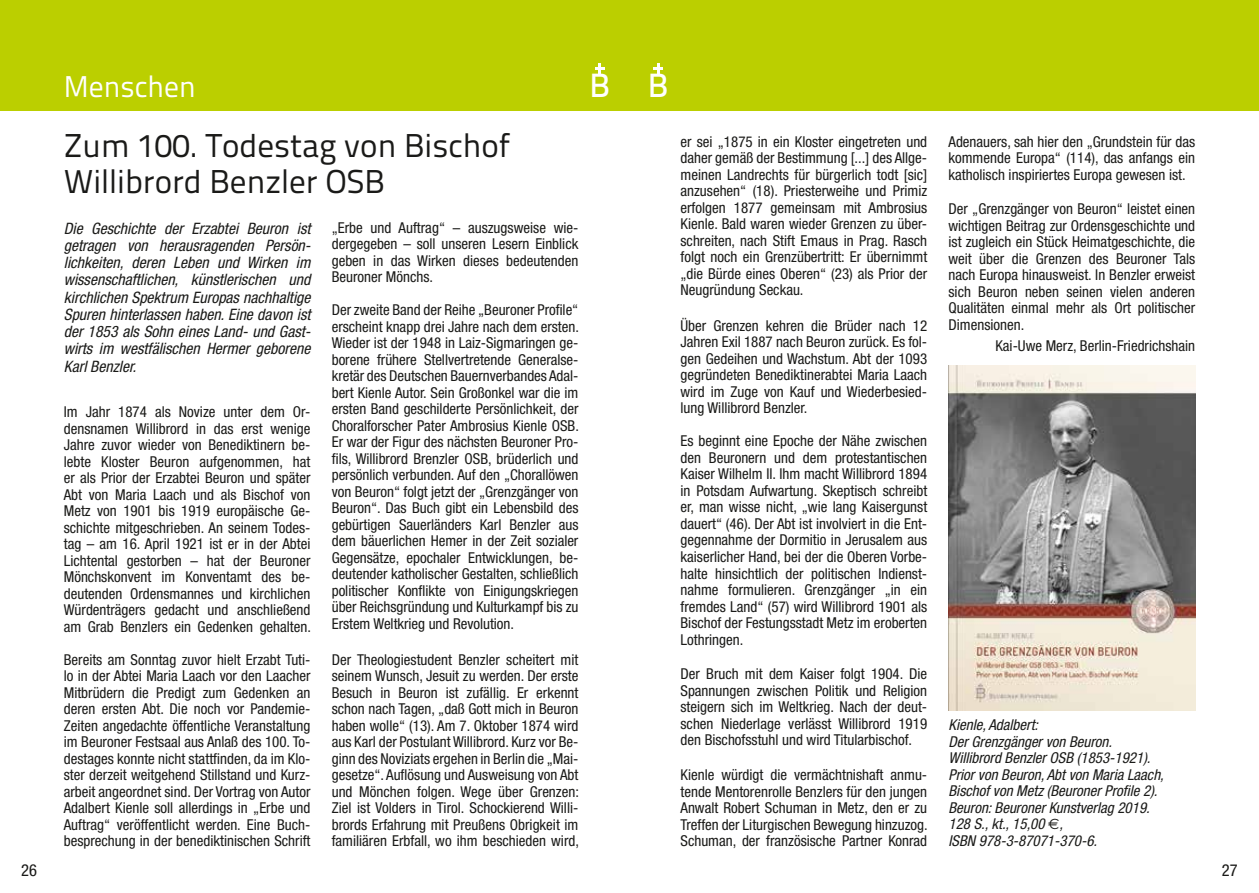
<style>
.page{position:relative;width:1259px;height:893px;background:#fff}
.page>*{position:absolute;margin:0;border:0;box-sizing:border-box;transform-origin:0 0}
.t1{font:33.6px "Titillium Text 25 L 600 wt";color:#fff}
.t2{font:33px/36px "Titillium Text 25 L 400 wt";color:#1a1a18}
.t3{font:30px "Titillium Text 25 L 400 wt";color:#fff}
.t4{font:condensed 16.5px "Helvetica Neue";color:#1a1a18}
.t5{font:italic condensed 15.75px/17.2px "Helvetica Neue";color:#1a1a18;text-align:justify}
.t6{font:condensed 15px/16.5px "Helvetica Neue";color:#1a1a18;text-align:justify}
.t7{font:italic condensed 15px/16.5px "Helvetica Neue";color:#1a1a18}
.s1{font-family:"Euro Sans";font-style:normal;font-stretch:normal}
</style>
<div class="page">
<div style="left:0;top:0;width:1259px;height:111px;background:#bbcf00"></div>
<svg style="left:595px;top:63px;width:9px;height:13px"></svg>
<svg style="left:653px;top:63px;width:10px;height:13px"></svg>
<img style="left:948px;top:366px;width:247px;height:344px">
<p class="t4" style="left:21px;top:861px;width:17px">26</p>
<h3 class="t3" style="left:64px;top:64px;width:134px">Menschen</h3>
<h1 class="t1" style="left:589px;top:60px;width:22px">B</h1>
<h1 class="t1" style="left:648px;top:60px;width:22px">B</h1>
<h2 class="t2" style="left:64px;top:125px;width:448px">Zum 100. Todestag von Bischof<br>Willibrord Benzler OSB</h2>
<p class="t5" style="left:64px;top:219px;width:248px">Die Geschichte der Erzabtei Beuron ist getragen von herausragenden Persön&shy;lichkeiten, deren Leben und Wirken im wissenschaftlichen, künstlerischen und kirchlichen Spektrum Europas nachhaltige Spuren hinterlassen haben. Eine davon ist der 1853 als Sohn eines Land- und Gast&shy;wirts im westfälischen Hermer geborene Karl Benzler.</p>
<p class="t6" style="left:64px;top:404px;width:249px">Im Jahr 1874 als Novize unter dem Or&shy;densnamen Willibrord in das erst wenige Jahre zuvor wieder von Benediktinern be&shy;lebte Kloster Beuron aufgenommen, hat er als Prior der Erzabtei Beuron und später Abt von Maria Laach und als Bischof von Metz von 1901 bis 1919 europäische Ge&shy;schichte mitgeschrieben. An seinem Todes&shy;tag – am 16. April 1921 ist er in der Abtei Lichtental gestorben – hat der Beuroner Mönchskonvent im Konventamt des be&shy;deutenden Ordensmannes und kirchlichen Würdenträgers gedacht und anschließend am Grab Benzlers ein Gedenken gehalten.</p>
<p class="t6" style="left:64px;top:651px;width:248px">Bereits am Sonntag zuvor hielt Erzabt Tuti&shy;lo in der Abtei Maria Laach vor den Laacher Mitbrüdern die Predigt zum Gedenken an deren ersten Abt. Die noch vor Pandemie-Zeiten angedachte öffentliche Veranstaltung im Beuroner Festsaal aus Anlaß des 100. To&shy;destages konnte nicht stattfinden, da im Klo&shy;ster derzeit weitgehend Stillstand und Kurz&shy;arbeit angeordnet sind. Der Vortrag von Autor Adalbert Kienle soll allerdings in „Erbe und Auftrag“ veröffentlicht werden. Eine Buch&shy;besprechung in der benediktinischen Schrift</p>
<p class="t6" style="left:332px;top:219px;width:248px">„Erbe und Auftrag“ – auszugsweise wie&shy;dergegeben – soll unseren Lesern Einblick geben in das Wirken dieses bedeutenden Beuroner Mönchs.</p>
<p class="t6" style="left:332px;top:302px;width:249px;text-align:left">Der zweite Band der Reihe „Beuroner Profile“ erscheint knapp drei Jahre nach dem ersten.<br>Wieder ist der 1948 in Laiz-Sigmaringen ge&shy;borene frühere Stellvertretende Generalse&shy;kretär des Deutschen Bauernverbandes Adal&shy;bert Kienle Autor. Sein Großonkel war die im ersten Band geschilderte Persönlichkeit, der Choralforscher Pater Ambrosius Kienle OSB.<br>Er war der Figur des nächsten Beuroner Pro&shy;fils, Willibrord Brenzler OSB, brüderlich und persönlich verbunden. Auf den „Chorallöwen von Beuron“ folgt jetzt der „Grenzgänger von Beuron“. Das Buch gibt ein Lebensbild des gebürtigen Sauerländers Karl Benzler aus dem bäuerlichen Hemer in der Zeit sozialer Gegensätze, epochaler Entwicklungen, be&shy;deutender katholischer Gestalten, schließlich politischer Konflikte von Einigungskriegen über Reichsgründung und Kulturkampf bis zu Erstem Weltkrieg und Revolution.</p>
<p class="t6" style="left:332px;top:651px;width:249px">Der Theologiestudent Benzler scheitert mit seinem Wunsch, Jesuit zu werden. Der erste Besuch in Beuron ist zufällig. Er erkennt schon nach Tagen, „daß Gott mich in Beuron haben wolle“ (13). Am 7. Oktober 1874 wird aus Karl der Postulant Willibrord. Kurz vor Be&shy;ginn des Noviziats ergehen in Berlin die „Mai&shy;gesetze“. Auflösung und Ausweisung von Abt und Mönchen folgen. Wege über Grenzen:<br>Ziel ist Volders in Tirol. Schockierend Willi&shy;brords Erfahrung mit Preußens Obrigkeit im familiären Erbfall, wo ihm beschieden wird,</p>
<p class="t6" style="left:680px;top:133px;width:248px">er sei „1875 in ein Kloster eingetreten und daher gemäß der Bestimmung [...] des Allge&shy;meinen Landrechts für bürgerlich todt [sic] anzusehen“ (18). Priesterweihe und Primiz erfolgen 1877 gemeinsam mit Ambrosius Kienle. Bald waren wieder Grenzen zu über&shy;schreiten, nach Stift Emaus in Prag. Rasch folgt noch ein Grenzübertritt: Er übernimmt „die Bürde eines Oberen“ (23) als Prior der Neugründung Seckau.</p>
<p class="t6" style="left:680px;top:317px;width:248px">Über Grenzen kehren die Brüder nach 12<br>Jahren Exil 1887 nach Beuron zurück. Es fol&shy;gen Gedeihen und Wachstum. Abt der 1093 gegründeten Benediktinerabtei Maria Laach wird im Zuge von Kauf und Wiederbesied&shy;lung Willibrord Benzler.</p>
<p class="t6" style="left:680px;top:433px;width:248px">Es beginnt eine Epoche der Nähe zwischen den Beuronern und dem protestantischen Kaiser Wilhelm II. Ihm macht Willibrord 1894 in Potsdam Aufwartung. Skeptisch schreibt er, man wisse nicht, „wie lang Kaisergunst dauert“ (46). Der Abt ist involviert in die Ent&shy;gegennahme der Dormitio in Jerusalem aus kaiserlicher Hand, bei der die Oberen Vorbe&shy;halte hinsichtlich der politischen Indienst&shy;nahme formulieren. Grenzgänger „in ein fremdes Land“ (57) wird Willibrord 1901 als Bischof der Festungsstadt Metz im eroberten Lothringen.</p>
<p class="t6" style="left:680px;top:666px;width:248px">Der Bruch mit dem Kaiser folgt 1904. Die Spannungen zwischen Politik und Religion steigern sich im Weltkrieg. Nach der deut&shy;schen Niederlage verlässt Willibrord 1919 den Bischofsstuhl und wird Titularbischof.</p>
<p class="t6" style="left:680px;top:767px;width:249px">Kienle würdigt die vermächtnishaft anmu&shy;tende Mentorenrolle Benzlers für den jungen Anwalt Robert Schuman in Metz, den er zu Treffen der Liturgischen Bewegung hinzuzog.<br>Schuman, der französische Partner Konrad</p>
<p class="t6" style="left:948px;top:133px;width:248px">Adenauers, sah hier den „Grundstein für das kommende Europa“ (114), das anfangs ein katholisch inspiriertes Europa gewesen ist.</p>
<p class="t6" style="left:948px;top:201px;width:248px">Der „Grenzgänger von Beuron“ leistet einen wichtigen Beitrag zur Ordensgeschichte und ist zugleich ein Stück Heimatgeschichte, die weit über die Grenzen des Beuroner Tals nach Europa hinausweist. In Benzler erweist sich Beuron neben seinen vielen anderen Qualitäten einmal mehr als Ort politischer Dimensionen.</p>
<p class="t6" style="left:995px;top:337px;width:201px">Kai-Uwe Merz, Berlin-Friedrichshain</p>
<p class="t7" style="left:948px;top:717px;width:217px">Kienle, Adalbert:<br>Der Grenzgänger von Beuron.<br>Willibrord Benzler OSB (1853-1921).<br>Prior von Beuron, Abt von Maria Laach,<br>Bischof von Metz (Beuroner Profile 2).<br>Beuron: Beuroner Kunstverlag 2019.<br>128 S., kt., 15,00 <span class="s1">€</span>,<br>ISBN 978-3-87071-370-6.</p>
<p class="t4" style="left:1221px;top:861px;width:17px">27</p>
</div>
